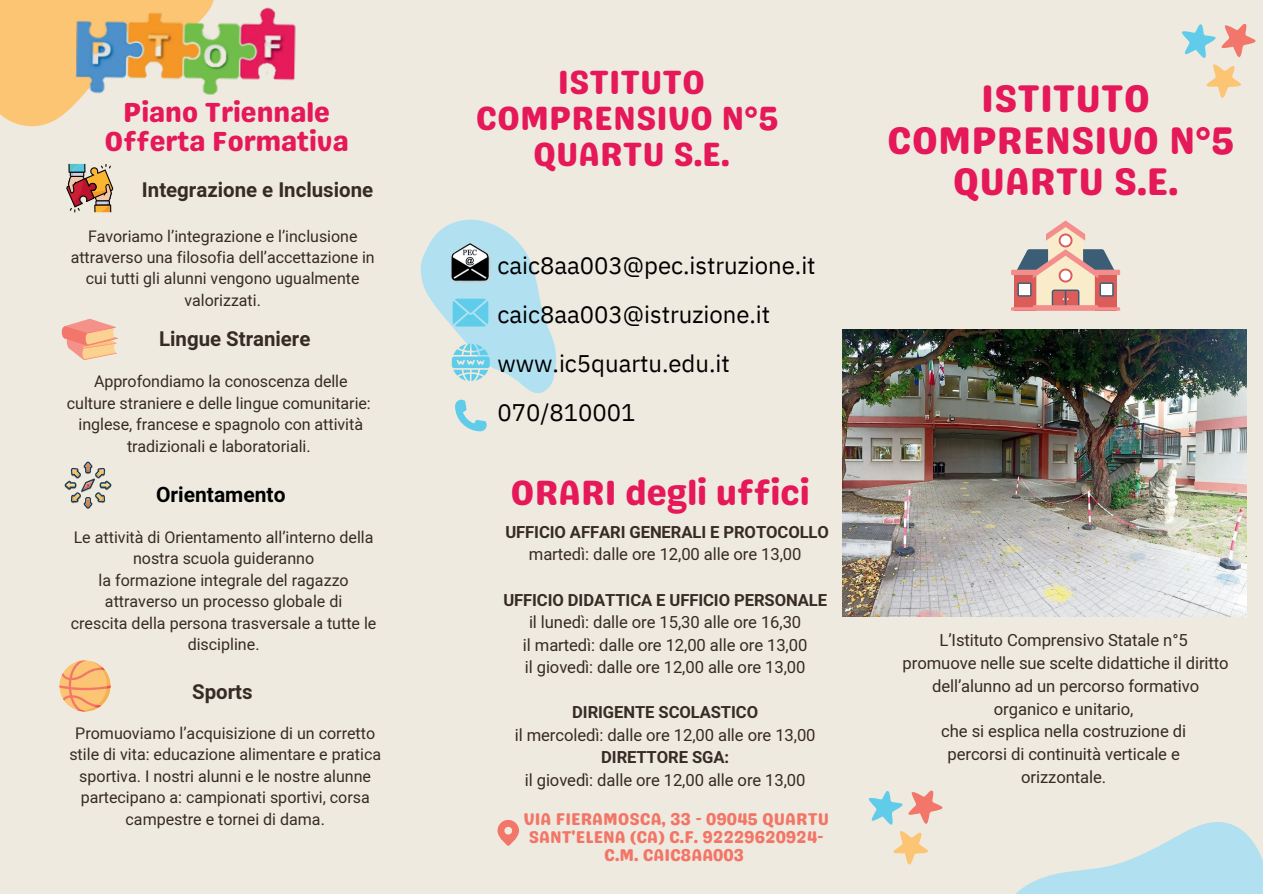
<style>
.page{position:relative;width:1263px;height:894px;background:#fff}
.page>*{position:absolute;margin:0;border:0;box-sizing:border-box;transform-origin:0 0}
.t1{font:38.4px/41.7px "Genty Sans";color:#e51859;text-align:center}
.t2{font:34.95px "Genty Sans";color:#e51859}
.t3{font:33.45px/36px "Genty Sans";color:#e51859;text-align:center}
.t4{font:27.45px/29.2px "Genty Sans";color:#e51859;text-align:center}
.t5{font:24px/49.1px "IBM Plex Sans";color:#000}
.t6{font:700 21px "Mardoto";color:#000}
.t7{font:700 20.4px "Mardoto";color:#362b25}
.t8{font:16.95px/18px "Genty Sans";color:#f27668;text-align:center}
.t9{font:16.65px/22.6px "Mardoto";letter-spacing:-.005em;color:#362b25;text-align:center}
.t10{font:700 16.65px "Mardoto";letter-spacing:-.005em;color:#362b25}
.t11{font:16.05px/21.3px "Mardoto";color:#362b25;text-align:center}
.t12{font:15.9px/21.3px "Mardoto";color:#362b25;text-align:center}
</style>
<div class="page">
<div style="left:0;top:0;width:1263px;height:893px;background:#efeadf"></div>
<svg style="left:1017px;top:822px;width:246px;height:71px"></svg>
<svg style="left:0;top:0;width:214px;height:127px"></svg>
<svg style="left:1011px;top:220px;width:109px;height:90px"></svg>
<svg style="left:1182px;top:24px;width:74px;height:34px"></svg>
<svg style="left:1206px;top:64px;width:35px;height:34px"></svg>
<img style="left:0;top:1px;width:296px;height:97px">
<svg style="left:455px;top:399px;width:32px;height:32px"></svg>
<svg style="left:497px;top:820px;width:22px;height:25px"></svg>
<svg style="left:420px;top:219px;width:136px;height:174px"></svg>
<svg style="left:59px;top:660px;width:52px;height:51px"></svg>
<svg style="left:66px;top:164px;width:47px;height:48px"></svg>
<svg style="left:64px;top:461px;width:48px;height:47px"></svg>
<svg style="left:62px;top:318px;width:56px;height:42px"></svg>
<svg style="left:868px;top:790px;width:75px;height:34px"></svg>
<svg style="left:893px;top:831px;width:35px;height:33px"></svg>
<img style="left:842px;top:329px;width:404px;height:287px">
<h3 class="t4" style="left:105px;top:98px;width:246px">Piano Triennale<br>Offerta Formativa</h3>
<p class="t7" style="left:142px;top:176px;width:233px">Integrazione e Inclusione</p>
<p class="t12" style="left:71px;top:225px;width:306px">Favoriamo l’integrazione e l’inclusione attraverso una filosofia dell’accettazione in cui tutti gli alunni vengono ugualmente valorizzati.</p>
<p class="t7" style="left:159px;top:324px;width:153px">Lingue Straniere</p>
<p class="t11" style="left:67px;top:370px;width:305px">Approfondiamo la conoscenza delle culture straniere e delle lingue comunitarie: inglese, francese e spagnolo con attività tradizionali e laboratoriali.</p>
<h3 class="t6" style="left:156px;top:479px;width:131px">Orientamento</h3>
<p class="t11" style="left:71px;top:526px;width:307px">Le attività di Orientamento all’interno della nostra scuola guideranno<br>la formazione integrale del ragazzo attraverso un processo globale di<br>crescita della persona trasversale a tutte le discipline.</p>
<p class="t7" style="left:192px;top:677px;width:62px">Sports</p>
<p class="t11" style="left:69px;top:722px;width:313px">Promuoviamo l’acquisizione di un corretto stile di vita: educazione alimentare e pratica sportiva. I nostri alunni e le nostre alunne partecipano a: campionati sportivi, corsa campestre e tornei di dama.</p>
<h3 class="t3" style="left:476px;top:65px;width:304px">ISTITUTO<br>COMPRENSIVO N°5<br>QUARTU S.E.</h3>
<h3 class="t5" style="left:497px;top:238px;width:320px">caic8aa003@pec.istruzione.it caic8aa003@istruzione.it www.ic5quartu.edu.it<br>070/810001</h3>
<h2 class="t2" style="left:511px;top:473px;width:301px">ORARI degli uffici</h2>
<p class="t10" style="left:505px;top:520px;width:325px">UFFICIO AFFARI GENERALI E PROTOCOLLO</p>
<p class="t9" style="left:529px;top:542px;width:274px">martedì: dalle ore 12,00 alle ore 13,00</p>
<p class="t10" style="left:503px;top:588px;width:325px">UFFICIO DIDATTICA E UFFICIO PERSONALE</p>
<p class="t9" style="left:523px;top:610px;width:286px">il lunedì: dalle ore 15,30 alle ore 16,30<br>il martedì: dalle ore 12,00 alle ore 13,00 il giovedì: dalle ore 12,00 alle ore 13,00</p>
<p class="t10" style="left:572px;top:700px;width:187px">DIRIGENTE SCOLASTICO</p>
<p class="t9" style="left:515px;top:722px;width:302px">il mercoledì: dalle ore 12,00 alle ore 13,00</p>
<p class="t10" style="left:601px;top:745px;width:129px">DIRETTORE SGA:</p>
<p class="t9" style="left:525px;top:767px;width:282px">il giovedì: dalle ore 12,00 alle ore 13,00</p>
<p class="t8" style="left:523px;top:810px;width:307px">VIA FIERAMOSCA, 33 - 09045 QUARTU<br>SANT'ELENA (CA) C.F. 92229620924-<br>C.M. CAIC8AA003</p>
<h1 class="t1" style="left:887px;top:78px;width:349px">ISTITUTO<br>COMPRENSIVO N°5<br>QUARTU S.E.</h1>
<p class="t9" style="left:903px;top:628px;width:328px">L’Istituto Comprensivo Statale n°5 promuove nelle sue scelte didattiche il diritto dell’alunno ad un percorso formativo organico e unitario,<br>che si esplica nella costruzione di<br>percorsi di continuità verticale e<br>orizzontale.</p>
</div>
